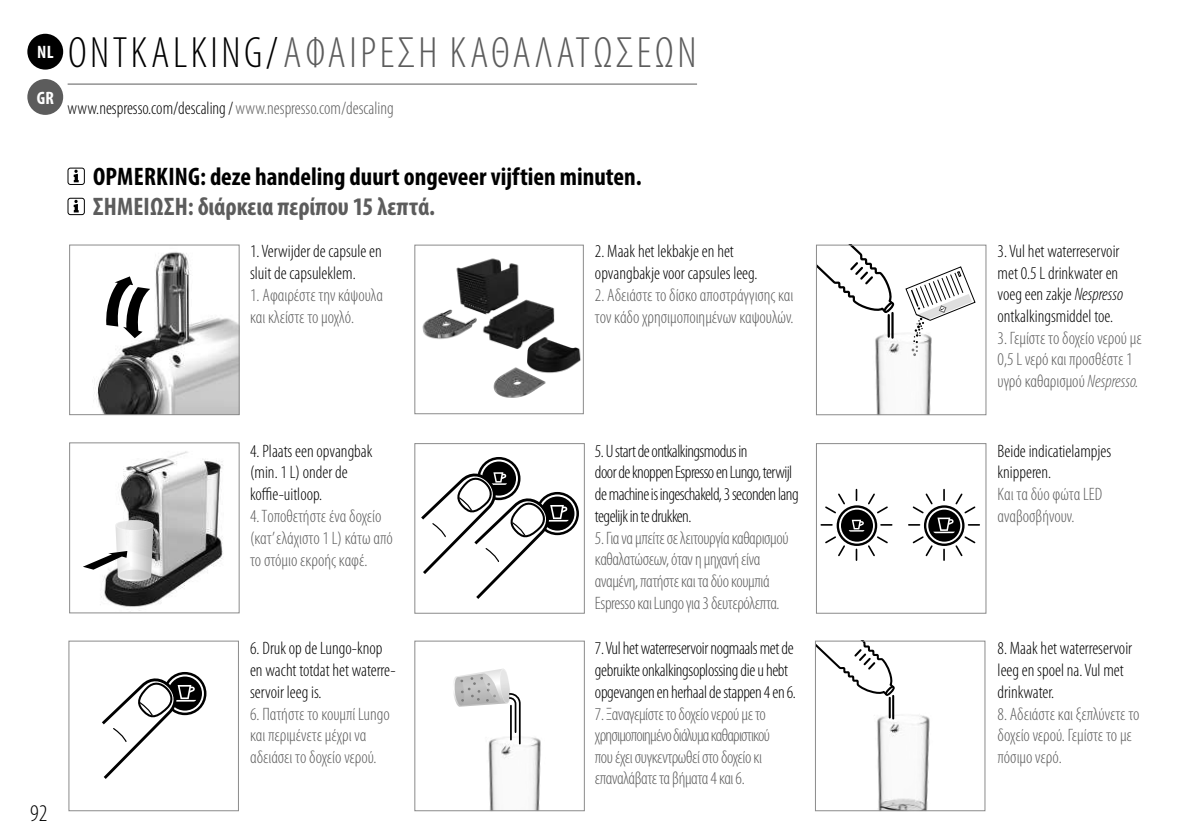
<style>
.page{position:relative;width:1190px;height:838px;background:#fff}
.page>*{position:absolute;margin:0;border:0;box-sizing:border-box;transform-origin:0 0}
.t1{font:300 condensed 44px "Myriad Pro";letter-spacing:.08em;color:#5c5c5c}
.t2{font:700 condensed 25.4px "Myriad Pro";color:#000}
.t3{font:700 condensed 25.4px "Myriad Pro";letter-spacing:-.005em;color:#5c5c5c}
.t4{font:300 condensed 24px "Myriad Pro";color:#000}
.t5{font:300 condensed 18px/21.6px "Myriad Pro";letter-spacing:-.005em;color:#5c5c5c}
.t6{font:300 condensed 18px/21.6px "Myriad Pro";color:#000}
.t7{font:300 condensed 18px/21.6px "Myriad Pro";letter-spacing:-.03em;color:#000}
.t8{font:300 condensed 18px/21.6px "Myriad Pro";letter-spacing:-.025em;color:#5c5c5c}
.t9{font:300 condensed 18px/21.6px "Myriad Pro";letter-spacing:-.02em;color:#000}
.t10{font:700 condensed 18px "Myriad Pro";color:#fff}
.s1{color:#000}
.s2{color:#5c5c5c}
.s3{font-style:italic}
</style>
<div class="page">
<img style="left:488px;top:737px;width:53px;height:71px">
<svg style="left:453px;top:669px;width:68px;height:76px"></svg>
<div style="left:414px;top:640px;width:171px;height:170px;border:1px solid #8b8b8b"></div>
<div style="left:414px;top:443px;width:171px;height:170px;background:#fff;border:1px solid #8b8b8b"></div>
<svg style="left:537px;top:493px;width:41px;height:40px"></svg>
<div style="left:536px;top:491px;width:43px;height:44px;border:3px solid #000;border-radius:50%"></div>
<div style="left:540px;top:496px;width:34px;height:34px;background:#000;border-radius:50%"></div>
<svg style="left:478px;top:458px;width:41px;height:40px"></svg>
<div style="left:477px;top:457px;width:43px;height:43px;border:3px solid #000;border-radius:50%"></div>
<svg style="left:482px;top:461px;width:34px;height:34px"></svg>
<svg style="left:421px;top:468px;width:148px;height:131px"></svg>
<div style="left:69px;top:640px;width:170px;height:170px;background:#fff;border:1px solid #8b8b8b"></div>
<svg style="left:165px;top:673px;width:40px;height:40px"></svg>
<div style="left:163px;top:671px;width:43px;height:44px;border:3px solid #000;border-radius:50%"></div>
<div style="left:168px;top:676px;width:34px;height:34px;background:#000;border-radius:50%"></div>
<svg style="left:102px;top:673px;width:94px;height:106px"></svg>
<div style="left:816px;top:443px;width:170px;height:170px;background:#fff;border:1px solid #8b8b8b"></div>
<svg style="left:821px;top:489px;width:71px;height:71px"></svg>
<svg style="left:909px;top:489px;width:70px;height:71px"></svg>
<img style="left:875px;top:321px;width:57px;height:92px">
<hr style="left:887px;top:315px;width:3px;height:21px;background:#000">
<hr style="left:891px;top:313px;width:2px;height:24px;background:#000">
<svg style="left:818px;top:247px;width:77px;height:67px"></svg>
<svg style="left:905px;top:266px;width:71px;height:90px"></svg>
<div style="left:816px;top:245px;width:170px;height:170px;border:1px solid #8b8b8b"></div>
<img style="left:422px;top:258px;width:159px;height:140px">
<div style="left:414px;top:245px;width:170px;height:169px;border:1px solid #8b8b8b"></div>
<img style="left:877px;top:704px;width:53px;height:104px">
<hr style="left:889px;top:697px;width:2px;height:20px;background:#000">
<hr style="left:892px;top:695px;width:2px;height:23px;background:#000">
<svg style="left:817px;top:642px;width:78px;height:54px"></svg>
<div style="left:815px;top:640px;width:170px;height:170px;border:1px solid #8b8b8b"></div>
<img style="left:96px;top:252px;width:141px;height:161px">
<svg style="left:105px;top:276px;width:45px;height:62px"></svg>
<div style="left:69px;top:245px;width:170px;height:170px;border:1px solid #8b8b8b"></div>
<img style="left:101px;top:451px;width:122px;height:160px">
<svg style="left:83px;top:520px;width:70px;height:61px"></svg>
<div style="left:69px;top:442px;width:170px;height:171px;border:1px solid #8b8b8b"></div>
<div style="left:27px;top:34px;width:36px;height:36px;background:#000;border-radius:50%"></div>
<div style="left:27px;top:79px;width:36px;height:36px;background:#5c5c5c;border-radius:50%"></div>
<svg style="left:73px;top:200px;width:6px;height:13px"></svg>
<div style="left:68px;top:198px;width:17px;height:17px;border:1px solid #000;border-radius:2px"></div>
<svg style="left:73px;top:170px;width:6px;height:13px"></svg>
<div style="left:68px;top:168px;width:17px;height:17px;border:1px solid #000;border-radius:2px"></div>
<hr style="left:68px;top:84px;width:629px;height:1px;background:#5c5c5c">
<p class="t10" style="left:37px;top:41px;width:18px">NL</p>
<p class="t10" style="left:37px;top:86px;width:19px">GR</p>
<h1 class="t1" style="left:68px;top:26px;width:630px"><span class="s1">ONTKALKING/</span>ΑΦΑΙΡΕΣΗ ΚΑΘΑΛΑΤΩΣΕΩΝ</h1>
<p class="t6" style="left:68px;top:97px;width:328px">www.nespresso.com/descaling/<span class="s2">www.nespresso.com/descaling</span></p>
<h2 class="t2" style="left:93px;top:160px;width:548px">OPMERKING: deze handeling duurt ongeveer vijftien minuten.</h2>
<h2 class="t3" style="left:93px;top:190px;width:342px">ΣΗΜΕΊΩΣΗ: διάρκεια περίπου 15 λεπτά.</h2>
<p class="t6" style="left:250px;top:240px;width:133px">1. Verwijder de capsule en sluit de capsuleklem.</p>
<p class="t5" style="left:250px;top:284px;width:134px">1. Αφαιρέστε την κάψουλα και κλείστε το μοχλό.</p>
<p class="t6" style="left:595px;top:240px;width:164px">2. Maak het lekbakje en het opvangbakje voor capsules leeg.</p>
<p class="t5" style="left:595px;top:284px;width:200px">2. Αδειάστε το δίσκο αποστράγγισης και τον κάδο χρησιμοποιημένων καψουλών.</p>
<h3 class="t4" style="left:30px;top:799px;width:19px">92</h3>
<p class="t6" style="left:250px;top:440px;width:124px">4. Plaats een opvangbak (min. 1 L) onder de koffie-uitloop.</p>
<p class="t5" style="left:250px;top:505px;width:144px">4. Τοποθετήστε ένα δοχείο (κατ’ ελάχιστο 1 L) κάτω από το στόμιο εκροής καφέ.</p>
<p class="t6" style="left:250px;top:637px;width:147px">6. Druk op de Lungo-knop en wacht totdat het waterre&shy;servoir leeg is.</p>
<p class="t5" style="left:250px;top:702px;width:141px">6. Πατήστε το κουμπί Lungo και περιμένετε μέχρι να αδειάσει το δοχείο νερού.</p>
<p class="t7" style="left:595px;top:440px;width:205px">5. U start de ontkalkingsmodus in<br>door de knoppen Espresso en Lungo, terwijl de machine is ingeschakeld, 3 seconden lang tegelijk in te drukken.</p>
<p class="t5" style="left:595px;top:526px;width:195px">5. Για να μπείτε σε λειτουργία καθαρισμού καθαλατώσεων, όταν η μηχανή είνα αναμένη, πατήστε και τα δύο κουμπιά Espresso και Lungo για 3 δευτερόλεπτα.</p>
<p class="t9" style="left:595px;top:637px;width:202px">7. Vul het waterreservoir nogmaals met de gebruikte onkalkingsoplossing die u hebt opgevangen en herhaal de stappen 4 en 6.</p>
<p class="t8" style="left:595px;top:702px;width:177px">7. Ξαναγεμίστε το δοχείο νερού με το χρησιμοποιημένο διάλυμα καθαριστικού που έχει συγκεντρωθεί στο δοχείο κι επαναλάβατε τα βήματα 4 και 6.</p>
<p class="t6" style="left:997px;top:240px;width:127px">3. Vul het waterreservoir met 0.5 L drinkwater en voeg een zakje <span class="s3">Nespresso </span>ontkalkingsmiddel toe.</p>
<p class="t5" style="left:997px;top:327px;width:146px">3. Γεμίστε το δοχείο νερού με<br>0,5 L νερό και προσθέστε 1 υγρό καθαρισμού <span class="s3">Nespresso.</span></p>
<p class="t6" style="left:997px;top:440px;width:115px">Beide indicatielampjes knipperen.</p>
<p class="t5" style="left:997px;top:483px;width:106px">Και τα δύο φώτα LED αναβοσβήνουν.</p>
<p class="t6" style="left:997px;top:637px;width:136px">8. Maak het waterreservoir leeg en spoel na. Vul met drinkwater.</p>
<p class="t5" style="left:997px;top:702px;width:143px">8. Αδειάστε και ξεπλύνετε το δοχείο νερού. Γεμίστε το με πόσιμο νερό.</p>
</div>
